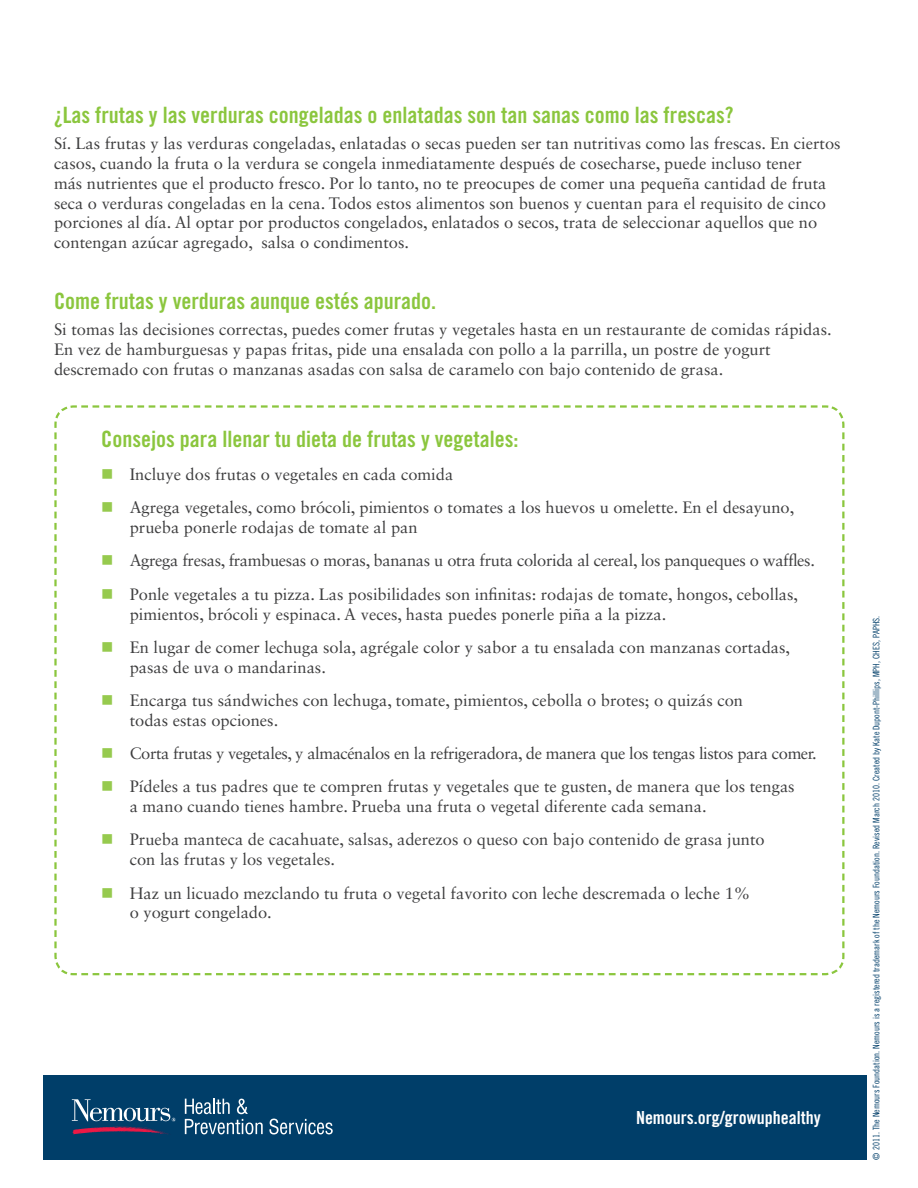
<style>
.page{position:relative;width:918px;height:1188px;background:#fff}
.page>*{position:absolute;margin:0;border:0;box-sizing:border-box;transform-origin:0 0}
.t1{font:22.5px "Trade Gothic LT Std Bd Cn 20";color:#8bc63e}
.t2{font:18px "Trade Gothic LT Std Bd Cn 20";color:#fff}
.body-bullets{font:16.5px/19.8px "Sabon LT Std";color:#3e3e3f}
.body-bullets-2{font:16.5px "Sabon LT Std";letter-spacing:-.025em;color:#3e3e3f}
.body-bullets-3{font:16.5px "Sabon LT Std";letter-spacing:-.02em;color:#3e3e3f}
.t3{font:9px "Trade Gothic LT Std Cn 18";color:#003e69}
.s1{color:#96ca4e}
</style>
<div class="page">
<div style="left:44px;top:1075px;width:823px;height:85px;background:#003e69"></div>
<svg style="left:72px;top:1099px;width:103px;height:36px"></svg>
<svg style="left:185px;top:1099px;width:78px;height:35px"></svg>
<svg style="left:269px;top:1119px;width:64px;height:15px"></svg>
<svg style="left:54px;top:405px;width:791px;height:571px"></svg>
<p class="t1" style="left:54px;top:101px;width:681px">¿Las frutas y las verduras congeladas o enlatadas son tan sanas como las frescas?</p>
<p class="body-bullets" style="left:54px;top:133px;width:788px">Sí. Las frutas y las verduras congeladas, enlatadas o secas pueden ser tan nutritivas como las frescas. En ciertos casos, cuando la fruta o la verdura se congela inmediatamente después de cosecharse, puede incluso tener<br>más nutrientes que el producto fresco. Por lo tanto, no te preocupes de comer una pequeña cantidad de fruta seca o verduras congeladas en la cena. Todos estos alimentos son buenos y cuentan para el requisito de cinco porciones al día. Al optar por productos congelados, enlatados o secos, trata de seleccionar aquellos que no contengan azúcar agregado, salsa o condimentos.</p>
<p class="t1" style="left:54px;top:287px;width:384px">Come frutas y verduras aunque estés apurado.</p>
<p class="body-bullets" style="left:54px;top:319px;width:779px">Si tomas las decisiones correctas, puedes comer frutas y vegetales hasta en un restaurante de comidas rápidas.<br>En vez de hamburguesas y papas fritas, pide una ensalada con pollo a la parrilla, un postre de yogurt descremado con frutas o manzanas asadas con salsa de caramelo con bajo contenido de grasa.</p>
<p class="t1" style="left:101px;top:425px;width:419px">Consejos para llenar tu dieta de frutas y vegetales:</p>
<p class="body-bullets" style="left:101px;top:464px;width:354px"><span class="s1">■</span> Incluye dos frutas o vegetales en cada comida</p>
<p class="body-bullets" style="left:130px;top:498px;width:666px;text-indent:-28px"><span class="s1">■</span> Agrega vegetales, como brócoli, pimientos o tomates a los huevos u omelette. En el desayuno, prueba ponerle rodajas de tomate al pan</p>
<p class="body-bullets-3" style="left:101px;top:551px;width:715px"><span class="s1">■</span> Agrega fresas, frambuesas o moras, bananas u otra fruta colorida al cereal, los panqueques o waffles.</p>
<p class="body-bullets" style="left:130px;top:584px;width:670px;text-indent:-28px"><span class="s1">■</span> Ponle vegetales a tu pizza. Las posibilidades son infinitas: rodajas de tomate, hongos, cebollas, pimientos, brócoli y espinaca. A veces, hasta puedes ponerle piña a la pizza.</p>
<p class="body-bullets" style="left:130px;top:637px;width:662px;text-indent:-28px"><span class="s1">■</span> En lugar de comer lechuga sola, agrégale color y sabor a tu ensalada con manzanas cortadas, pasas de uva o mandarinas.</p>
<p class="body-bullets" style="left:130px;top:690px;width:615px;text-indent:-28px"><span class="s1">■</span> Encarga tus sándwiches con lechuga, tomate, pimientos, cebolla o brotes; o quizás con todas estas opciones.</p>
<p class="body-bullets-2" style="left:101px;top:743px;width:717px"><span class="s1">■</span> Corta frutas y vegetales, y almacénalos en la refrigeradora, de manera que los tengas listos para comer.</p>
<p class="body-bullets" style="left:130px;top:777px;width:666px;text-indent:-28px"><span class="s1">■</span> Pídeles a tus padres que te compren frutas y vegetales que te gusten, de manera que los tengas a mano cuando tienes hambre. Prueba una fruta o vegetal diferente cada semana.</p>
<p class="body-bullets" style="left:130px;top:830px;width:637px;text-indent:-28px"><span class="s1">■</span> Prueba manteca de cacahuate, salsas, aderezos o queso con bajo contenido de grasa junto con las frutas y los vegetales.</p>
<p class="body-bullets" style="left:130px;top:883px;width:622px;text-indent:-28px"><span class="s1">■</span> Haz un licuado mezclando tu fruta o vegetal favorito con leche descremada o leche 1% o yogurt congelado.</p>
<p class="t2" style="left:636px;top:1107px;width:186px">Nemours.org/growuphealthy</p>
<p class="t3" style="left:871px;top:1160px;width:545px;rotate:-90deg">© 2011. The Nemours Foundation. Nemours is a registered trademark of the Nemours Foundation. Revised March 2010. Created by Kate Dupont-Phillips, MPH, CHES, PAPHS.</p>
</div>
